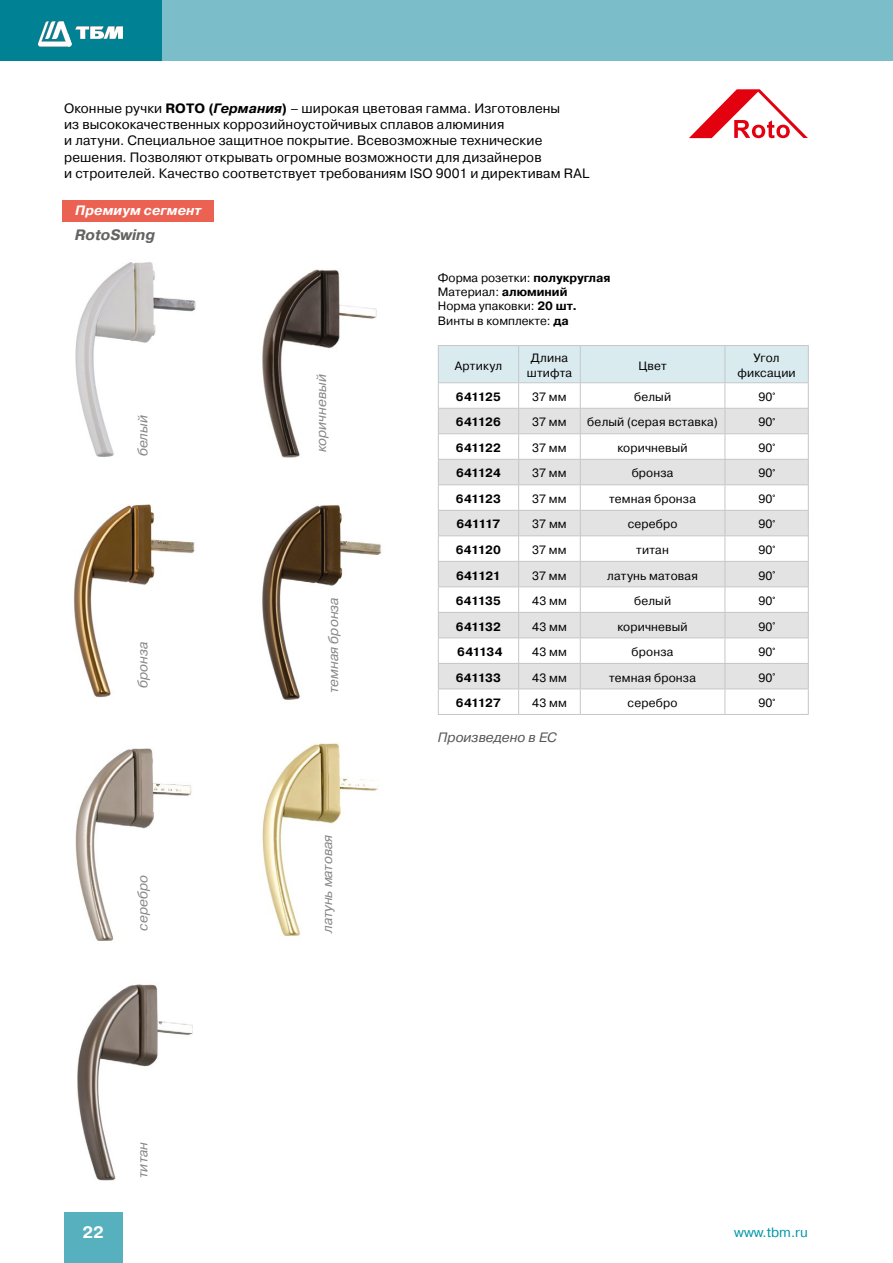
<style>
.page{position:relative;width:893px;height:1263px;background:#fff}
.page>*{position:absolute;margin:0;border:0;box-sizing:border-box;transform-origin:0 0}
.t1{font:700 16.5px "Pragmatica C";color:#fff}
.t2{font:italic 700 15px "Pragmatica C";color:#636362}
.t3{font:13.5px/16.2px "Pragmatica C";letter-spacing:.01em;color:#000}
.t4{font:italic 13.5px "Pragmatica C";color:#878786}
.t5{font:italic 13.5px "Pragmatica C";color:#565656}
.t6{font:italic 700 13.5px "Pragmatica C";letter-spacing:.005em;color:#fff}
.t7{font:13.5px "Pragmatica C";color:#0097a9}
.t8{font:12px/14.4px "Pragmatica C";letter-spacing:.015em;color:#000;text-align:center}
.t9{font:700 12px "Pragmatica C";letter-spacing:-.045em;color:#000}
.s1{font-weight:700}
.s2{font-weight:700;font-style:italic}
</style>
<div class="page">
<div style="left:64px;top:1212px;width:58px;height:51px;background:#57b0bd"></div>
<div style="left:151px;top:0;width:742px;height:61px;background:#7bbdc8"></div>
<div style="left:0;top:0;width:162px;height:61px;background:#008294"></div>
<svg style="left:38px;top:21px;width:85px;height:26px"></svg>
<svg style="left:689px;top:89px;width:119px;height:49px"></svg>
<img style="left:77px;top:984px;width:116px;height:197px">
<img style="left:73px;top:504px;width:122px;height:194px">
<img style="left:262px;top:269px;width:115px;height:189px">
<img style="left:262px;top:504px;width:120px;height:196px">
<img style="left:262px;top:743px;width:116px;height:194px">
<hr style="left:438px;top:345px;width:81px;height:1px;background:#c5c6c6">
<hr style="left:519px;top:345px;width:61px;height:1px;background:#c5c6c6">
<hr style="left:580px;top:345px;width:145px;height:1px;background:#c5c6c6">
<hr style="left:725px;top:345px;width:84px;height:1px;background:#c5c6c6">
<hr style="left:438px;top:714px;width:81px;height:1px;background:#c5c6c6">
<hr style="left:519px;top:714px;width:61px;height:1px;background:#c5c6c6">
<hr style="left:580px;top:714px;width:145px;height:1px;background:#c5c6c6">
<hr style="left:725px;top:714px;width:84px;height:1px;background:#c5c6c6">
<svg style="left:438px;top:346px;width:371px;height:368px"></svg>
<img style="left:75px;top:748px;width:117px;height:193px">
<img style="left:75px;top:262px;width:121px;height:195px">
<div style="left:63px;top:200px;width:151px;height:21px;background:#ec6252"></div>
<p class="t3" style="left:64px;top:100px;width:527px">Оконные ручки <span class="s1">ROTO (</span><span class="s2">Германия</span><span class="s1">)</span> – широкая цветовая гамма. Изготовлены<br>из высококачественных коррозийноустойчивых сплавов алюминия<br>и латуни. Специальное защитное покрытие. Всевозможные технические решения. Позволяют открывать огромные возможности для дизайнеров<br>и строителей. Качество соответствует требованиям ISO 9001 и директивам RAL</p>
<p class="t6" style="left:75px;top:203px;width:128px">Премиум сегмент</p>
<p class="t2" style="left:75px;top:226px;width:82px">RotoSwing</p>
<p class="t4" style="left:135px;top:456px;width:43px;rotate:-90deg">белый</p>
<p class="t4" style="left:135px;top:688px;width:48px;rotate:-90deg">бронза</p>
<p class="t4" style="left:135px;top:930px;width:57px;rotate:-90deg">серебро</p>
<p class="t4" style="left:135px;top:1178px;width:37px;rotate:-90deg">титан</p>
<p class="t4" style="left:314px;top:452px;width:80px;rotate:-90deg">коричневый</p>
<p class="t4" style="left:326px;top:693px;width:97px;rotate:-90deg">темная бронза</p>
<p class="t4" style="left:320px;top:933px;width:100px;rotate:-90deg">латунь матовая</p>
<p class="t8" style="left:438px;top:270px;width:174px;text-align:left">Форма розетки: <span class="s1">полукруглая<br></span>Материал: <span class="s1">алюминий<br></span>Норма упаковки: <span class="s1">20 шт.<br></span>Винты в комплекте: <span class="s1">да</span></p>
<p class="t8" style="left:455px;top:358px;width:49px">Артикул</p>
<p class="t8" style="left:527px;top:351px;width:47px">Длина штифта</p>
<p class="t8" style="left:638px;top:358px;width:30px">Цвет</p>
<p class="t8" style="left:737px;top:351px;width:60px">Угол фиксации</p>
<p class="t9" style="left:456px;top:390px;width:47px">641125</p>
<p class="t8" style="left:532px;top:390px;width:36px">37 мм</p>
<p class="t8" style="left:634px;top:390px;width:39px">белый</p>
<p class="t8" style="left:758px;top:390px;width:16px">90</p>
<p class="t9" style="left:456px;top:416px;width:47px">641126</p>
<p class="t8" style="left:532px;top:415px;width:36px">37 мм</p>
<p class="t8" style="left:587px;top:415px;width:132px">белый (серая вставка)</p>
<p class="t8" style="left:758px;top:415px;width:16px">90</p>
<p class="t9" style="left:456px;top:441px;width:47px">641122</p>
<p class="t8" style="left:532px;top:441px;width:36px">37 мм</p>
<p class="t8" style="left:617px;top:441px;width:72px">коричневый</p>
<p class="t8" style="left:758px;top:441px;width:16px">90</p>
<p class="t9" style="left:456px;top:467px;width:46px">641124</p>
<p class="t8" style="left:532px;top:466px;width:36px">37 мм</p>
<p class="t8" style="left:632px;top:466px;width:43px">бронза</p>
<p class="t8" style="left:758px;top:466px;width:16px">90</p>
<p class="t9" style="left:456px;top:492px;width:47px">641123</p>
<p class="t8" style="left:532px;top:492px;width:36px">37 мм</p>
<p class="t8" style="left:609px;top:492px;width:88px">темная бронза</p>
<p class="t8" style="left:758px;top:492px;width:16px">90</p>
<p class="t9" style="left:457px;top:518px;width:45px">641117</p>
<p class="t8" style="left:532px;top:517px;width:36px">37 мм</p>
<p class="t8" style="left:628px;top:517px;width:51px">серебро</p>
<p class="t8" style="left:758px;top:517px;width:16px">90</p>
<p class="t9" style="left:456px;top:543px;width:47px">641120</p>
<p class="t8" style="left:532px;top:543px;width:36px">37 мм</p>
<p class="t8" style="left:636px;top:543px;width:34px">титан</p>
<p class="t8" style="left:758px;top:543px;width:16px">90</p>
<p class="t9" style="left:456px;top:569px;width:46px">641121</p>
<p class="t8" style="left:532px;top:568px;width:36px">37 мм</p>
<p class="t8" style="left:607px;top:568px;width:92px">латунь матовая</p>
<p class="t8" style="left:758px;top:568px;width:16px">90</p>
<p class="t9" style="left:456px;top:594px;width:47px">641135</p>
<p class="t8" style="left:532px;top:594px;width:36px">43 мм</p>
<p class="t8" style="left:634px;top:594px;width:39px">белый</p>
<p class="t8" style="left:758px;top:594px;width:16px">90</p>
<p class="t9" style="left:456px;top:620px;width:47px">641132</p>
<p class="t8" style="left:532px;top:619px;width:36px">43 мм</p>
<p class="t8" style="left:617px;top:619px;width:72px">коричневый</p>
<p class="t8" style="left:758px;top:619px;width:16px">90</p>
<p class="t9" style="left:457px;top:645px;width:47px">641134</p>
<p class="t8" style="left:532px;top:645px;width:36px">43 мм</p>
<p class="t8" style="left:632px;top:645px;width:43px">бронза</p>
<p class="t8" style="left:758px;top:645px;width:16px">90</p>
<p class="t9" style="left:456px;top:671px;width:47px">641133</p>
<p class="t8" style="left:532px;top:670px;width:36px">43 мм</p>
<p class="t8" style="left:609px;top:670px;width:88px">темная бронза</p>
<p class="t8" style="left:758px;top:670px;width:16px">90</p>
<p class="t9" style="left:456px;top:696px;width:47px">641127</p>
<p class="t8" style="left:532px;top:696px;width:36px">43 мм</p>
<p class="t8" style="left:628px;top:696px;width:51px">серебро</p>
<p class="t8" style="left:758px;top:696px;width:16px">90</p>
<p class="t5" style="left:438px;top:730px;width:120px">Произведено в ЕС</p>
<h1 class="t1" style="left:82px;top:1223px;width:23px">22</h1>
<p class="t7" style="left:734px;top:1225px;width:75px">www.tbm.ru</p>
</div>
